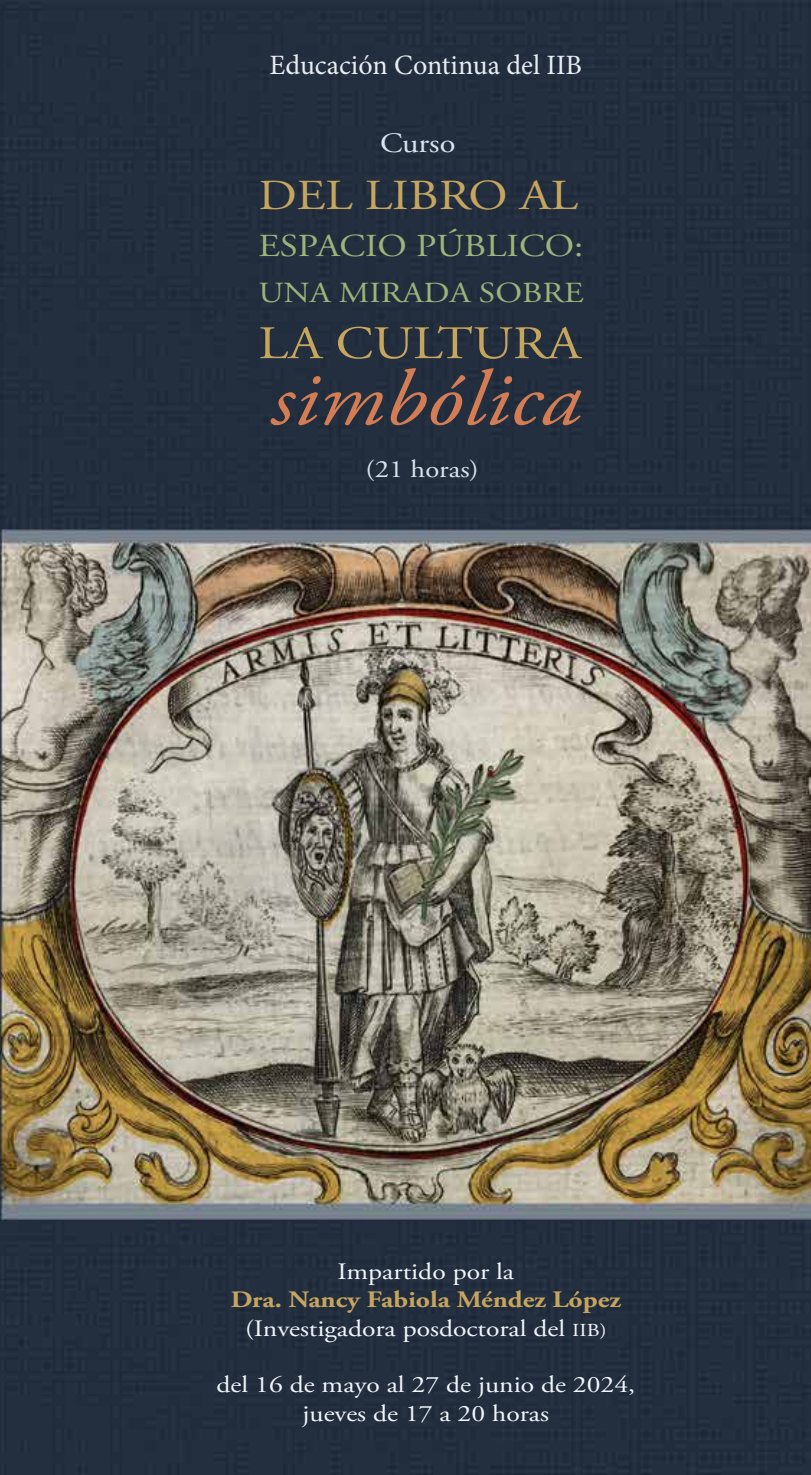
<style>
.page{position:relative;width:811px;height:1475px;background:#fff}
.page>*{position:absolute;margin:0;border:0;box-sizing:border-box;transform-origin:0 0}
.t1{font:italic 78.2px "Adobe Garamond Pro";color:#d47d54;scale:1.15 1}
.t2{font:46.6px "Adobe Garamond Pro";color:#c6a55e;scale:1.15 1}
.t3{font:42.6px "Adobe Garamond Pro";color:#c6a55e;scale:1.15 1}
.t4{font:32px "Adobe Garamond Pro";color:#9eb379;scale:1.15 1}
.t5{font:29.2px "Adobe Garamond Pro";color:#9eb379;scale:1.15 1}
.t6{font:28px "Minion Pro";color:#e8edf4}
.t7{font:28px "Adobe Garamond Pro";color:#d9e3ee;scale:1.15 1}
.t8{font:24.8px "Adobe Garamond Pro";color:#d9e3ee;scale:1.15 1}
.t9{font:23.6px/28.2px "Adobe Garamond Pro";color:#f0f5fa;text-align:center;scale:1.17 1}
.s1{font-weight:700;color:#c6a55e}
.s2{font-size:18.4px}
</style>
<div class="page">
<img style="left:0;top:0;width:811px;height:1473px">
<p class="t6" style="left:269px;top:47px;width:314px">Educación Continua del IIB</p>
<p class="t7" style="left:380px;top:126px;width:67px">Curso</p>
<h3 class="t3" style="left:258px;top:170px;width:279px">DEL LIBRO AL</h3>
<h3 class="t4" style="left:258px;top:226px;width:284px">ESPACIO PÚBLICO:</h3>
<p class="t5" style="left:258px;top:275px;width:284px">UNA MIRADA SOBRE</p>
<h2 class="t2" style="left:258px;top:315px;width:282px">LA CULTURA</h2>
<h1 class="t1" style="left:270px;top:352px;width:271px">simbólica</h1>
<p class="t8" style="left:366px;top:454px;width:100px">(21 horas)</p>
<p class="t9" style="left:337px;top:1258px;width:152px">Impartido por la</p>
<p class="t9" style="left:231px;top:1286px;width:335px"><span class="s1">Dra. Nancy Fabiola Méndez López </span>(Investigadora posdoctoral del <span class="s2">IIB)</span></p>
<p class="t9" style="left:216px;top:1371px;width:359px">del 16 de mayo al 27 de junio de 2024, jueves de 17 a 20 horas</p>
</div>
